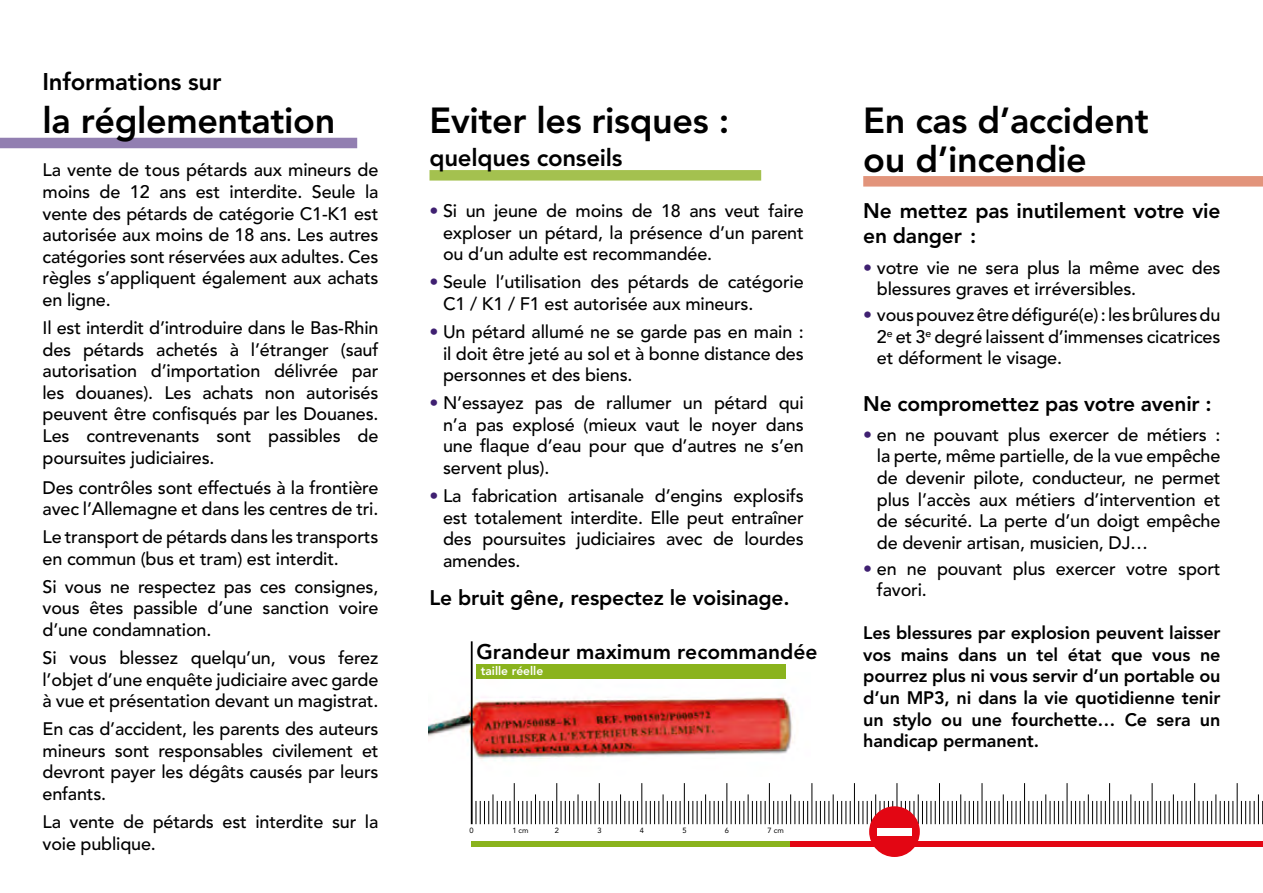
<style>
.page{position:relative;width:1263px;height:893px;background:#fff}
.page>*{position:absolute;margin:0;border:0;box-sizing:border-box;transform-origin:0 0}
.t1{font:800 36px/38.5px "Avenir";letter-spacing:-.01em;color:#000}
.t2{font:800 24px "Avenir";letter-spacing:-.01em;color:#000}
.t3{font:800 21px/25.2px "Avenir";letter-spacing:-.01em;color:#000}
.t4{font:500 18px/21.6px "Avenir";letter-spacing:-.01em;color:#000;text-align:justify}
.t5{font:800 18px/21.6px "Avenir";letter-spacing:-.01em;color:#000;text-align:justify}
.t6{font:800 12px "Avenir";color:#fff}
.t7{font:7.5px "Avenir";color:#000}
.s1{color:#3f2071}
</style>
<div class="page">
<div style="left:0;top:138px;width:357px;height:10px;background:#927fb1"></div>
<div style="left:429px;top:170px;width:332px;height:11px;background:#a4c14f"></div>
<div style="left:863px;top:176px;width:400px;height:11px;background:#e2947b"></div>
<img style="left:428px;top:672px;width:365px;height:104px">
<hr style="left:471px;top:641px;width:2px;height:183px;background:#000">
<svg style="left:476px;top:801px;width:13px;height:23px"></svg>
<hr style="left:493px;top:794px;width:1px;height:30px;background:#000">
<svg style="left:497px;top:801px;width:14px;height:23px"></svg>
<hr style="left:514px;top:783px;width:1px;height:41px;background:#000">
<svg style="left:518px;top:801px;width:14px;height:23px"></svg>
<hr style="left:535px;top:794px;width:1px;height:30px;background:#000">
<svg style="left:539px;top:801px;width:14px;height:23px"></svg>
<hr style="left:556px;top:783px;width:1px;height:41px;background:#000">
<svg style="left:561px;top:801px;width:13px;height:23px"></svg>
<hr style="left:578px;top:794px;width:1px;height:30px;background:#000">
<svg style="left:582px;top:801px;width:14px;height:23px"></svg>
<hr style="left:599px;top:783px;width:1px;height:41px;background:#000">
<svg style="left:603px;top:801px;width:14px;height:23px"></svg>
<hr style="left:620px;top:794px;width:1px;height:30px;background:#000">
<svg style="left:624px;top:801px;width:14px;height:23px"></svg>
<hr style="left:641px;top:783px;width:1px;height:41px;background:#000">
<svg style="left:646px;top:801px;width:13px;height:23px"></svg>
<hr style="left:663px;top:794px;width:1px;height:30px;background:#000">
<svg style="left:667px;top:801px;width:14px;height:23px"></svg>
<hr style="left:684px;top:783px;width:1px;height:41px;background:#000">
<svg style="left:688px;top:801px;width:14px;height:23px"></svg>
<hr style="left:705px;top:794px;width:1px;height:30px;background:#000">
<svg style="left:710px;top:801px;width:13px;height:23px"></svg>
<hr style="left:726px;top:783px;width:1px;height:41px;background:#000">
<svg style="left:731px;top:801px;width:14px;height:23px"></svg>
<hr style="left:748px;top:794px;width:1px;height:30px;background:#000">
<svg style="left:752px;top:801px;width:14px;height:23px"></svg>
<hr style="left:769px;top:783px;width:1px;height:41px;background:#000">
<hr style="left:811px;top:783px;width:1px;height:41px;background:#000">
<svg style="left:773px;top:801px;width:14px;height:23px"></svg>
<hr style="left:790px;top:794px;width:1px;height:30px;background:#000">
<svg style="left:795px;top:801px;width:13px;height:23px"></svg>
<hr style="left:854px;top:783px;width:1px;height:41px;background:#000">
<svg style="left:816px;top:801px;width:14px;height:23px"></svg>
<hr style="left:833px;top:794px;width:1px;height:30px;background:#000">
<svg style="left:837px;top:801px;width:14px;height:23px"></svg>
<hr style="left:896px;top:783px;width:1px;height:41px;background:#000">
<svg style="left:858px;top:801px;width:14px;height:23px"></svg>
<hr style="left:875px;top:794px;width:1px;height:30px;background:#000">
<svg style="left:880px;top:801px;width:13px;height:9px"></svg>
<hr style="left:939px;top:783px;width:1px;height:41px;background:#000">
<svg style="left:901px;top:801px;width:14px;height:15px"></svg>
<hr style="left:918px;top:794px;width:1px;height:30px;background:#000">
<svg style="left:922px;top:801px;width:14px;height:23px"></svg>
<hr style="left:981px;top:783px;width:1px;height:41px;background:#000">
<svg style="left:943px;top:801px;width:14px;height:23px"></svg>
<hr style="left:960px;top:794px;width:1px;height:30px;background:#000">
<svg style="left:965px;top:801px;width:13px;height:23px"></svg>
<hr style="left:1024px;top:783px;width:1px;height:41px;background:#000">
<svg style="left:986px;top:801px;width:14px;height:23px"></svg>
<hr style="left:1003px;top:794px;width:1px;height:30px;background:#000">
<svg style="left:1007px;top:801px;width:14px;height:23px"></svg>
<hr style="left:1066px;top:783px;width:1px;height:41px;background:#000">
<svg style="left:1028px;top:801px;width:14px;height:23px"></svg>
<hr style="left:1045px;top:794px;width:1px;height:30px;background:#000">
<svg style="left:1050px;top:801px;width:13px;height:23px"></svg>
<hr style="left:1109px;top:783px;width:1px;height:41px;background:#000">
<svg style="left:1071px;top:801px;width:14px;height:23px"></svg>
<hr style="left:1088px;top:794px;width:1px;height:30px;background:#000">
<svg style="left:1092px;top:801px;width:14px;height:23px"></svg>
<hr style="left:1152px;top:783px;width:1px;height:41px;background:#000">
<svg style="left:1113px;top:801px;width:14px;height:23px"></svg>
<hr style="left:1130px;top:794px;width:1px;height:30px;background:#000">
<svg style="left:1135px;top:801px;width:13px;height:23px"></svg>
<hr style="left:1194px;top:783px;width:1px;height:41px;background:#000">
<svg style="left:1156px;top:801px;width:14px;height:23px"></svg>
<hr style="left:1173px;top:794px;width:1px;height:30px;background:#000">
<svg style="left:1177px;top:801px;width:14px;height:23px"></svg>
<hr style="left:1237px;top:783px;width:1px;height:41px;background:#000">
<svg style="left:1198px;top:801px;width:14px;height:23px"></svg>
<hr style="left:1216px;top:794px;width:1px;height:30px;background:#000">
<svg style="left:1220px;top:801px;width:14px;height:23px"></svg>
<svg style="left:1241px;top:801px;width:14px;height:23px"></svg>
<hr style="left:1258px;top:794px;width:1px;height:30px;background:#000">
<svg style="left:1262px;top:801px;width:1px;height:23px"></svg>
<div style="left:476px;top:664px;width:309px;height:14px;background:#8ab31d"></div>
<div style="left:471px;top:841px;width:319px;height:6px;background:#8ab31d"></div>
<div style="left:791px;top:841px;width:472px;height:6px;background:#e30613"></div>
<div style="left:869px;top:806px;width:51px;height:51px;background:#e30613;border-radius:50%"></div>
<div style="left:877px;top:828px;width:34px;height:8px;background:#fff"></div>
<h2 class="t2" style="left:43px;top:68px;width:180px">Informations sur</h2>
<h1 class="t1" style="left:43px;top:102px;width:294px">la réglementation</h1>
<p class="t4" style="left:43px;top:160px;width:337px">La vente de tous pétards aux mineurs de moins de 12 ans est interdite. Seule la vente des pétards de catégorie C1-K1 est autorisée aux moins de 18 ans. Les autres catégories sont réservées aux adultes. Ces règles s’appliquent également aux achats en ligne.</p>
<p class="t4" style="left:43px;top:317px;width:337px">Il est interdit d’introduire dans le Bas-Rhin des pétards achetés à l’étranger (sauf autorisation d’importation délivrée par les douanes). Les achats non autorisés peuvent être confisqués par les Douanes.<br>Les contrevenants sont passibles de poursuites judiciaires.</p>
<p class="t4" style="left:43px;top:477px;width:337px">Des contrôles sont effectués à la frontière avec l’Allemagne et dans les centres de tri.</p>
<p class="t4" style="left:43px;top:527px;width:337px">Le transport de pétards dans les transports en commun (bus et tram) est interdit.</p>
<p class="t4" style="left:43px;top:576px;width:337px">Si vous ne respectez pas ces consignes, vous êtes passible d’une sanction voire d’une condamnation.</p>
<p class="t4" style="left:43px;top:647px;width:337px">Si vous blessez quelqu’un, vous ferez l’objet d’une enquête judiciaire avec garde à vue et présentation devant un magistrat.</p>
<p class="t4" style="left:43px;top:719px;width:337px">En cas d’accident, les parents des auteurs mineurs sont responsables civilement et devront payer les dégâts causés par leurs enfants.</p>
<p class="t4" style="left:43px;top:811px;width:337px">La vente de pétards est interdite sur la voie publique.</p>
<h1 class="t1" style="left:429px;top:102px;width:301px">Eviter les risques :</h1>
<h2 class="t2" style="left:429px;top:143px;width:195px">quelques conseils</h2>
<p class="t4" style="left:443px;top:201px;width:362px;text-indent:-14px"><span class="s1">•</span> Si un jeune de moins de 18 ans veut faire exploser un pétard, la présence d’un parent ou d’un adulte est recommandée.</p>
<p class="t4" style="left:443px;top:272px;width:362px;text-indent:-14px"><span class="s1">•</span> Seule l’utilisation des pétards de catégorie<br>C1 / K1 / F1 est autorisée aux mineurs.</p>
<p class="t4" style="left:443px;top:321px;width:362px;text-indent:-14px"><span class="s1">•</span> Un pétard allumé ne se garde pas en main : il doit être jeté au sol et à bonne distance des personnes et des biens.</p>
<p class="t4" style="left:443px;top:393px;width:362px;text-indent:-14px"><span class="s1">•</span> N’essayez pas de rallumer un pétard qui n’a pas explosé (mieux vaut le noyer dans une flaque d’eau pour que d’autres ne s’en servent plus).</p>
<p class="t4" style="left:443px;top:485px;width:362px;text-indent:-14px"><span class="s1">•</span> La fabrication artisanale d’engins explosifs est totalement interdite. Elle peut entraîner des poursuites judiciaires avec de lourdes amendes.</p>
<p class="t3" style="left:429px;top:585px;width:362px">Le bruit gêne, respectez le voisinage.</p>
<p class="t3" style="left:477px;top:639px;width:342px">Grandeur maximum recommandée</p>
<p class="t6" style="left:481px;top:664px;width:64px">taille réelle</p>
<p class="t7" style="left:469px;top:826px;width:6px">0</p>
<p class="t7" style="left:512px;top:826px;width:18px">1 cm</p>
<p class="t7" style="left:555px;top:826px;width:6px">2</p>
<p class="t7" style="left:597px;top:826px;width:6px">3</p>
<p class="t7" style="left:640px;top:826px;width:6px">4</p>
<p class="t7" style="left:682px;top:826px;width:6px">5</p>
<p class="t7" style="left:725px;top:826px;width:6px">6</p>
<p class="t7" style="left:767px;top:826px;width:18px">7 cm</p>
<h1 class="t1" style="left:863px;top:102px;width:287px">En cas d’accident ou d’incendie</h1>
<p class="t3" style="left:863px;top:198px;width:359px">Ne mettez pas inutilement votre vie en danger :</p>
<p class="t4" style="left:877px;top:257px;width:345px;text-indent:-14px"><span class="s1">•</span> votre vie ne sera plus la même avec des blessures graves et irréversibles.</p>
<p class="t4" style="left:877px;top:304px;width:345px;text-indent:-14px"><span class="s1">•</span> vous pouvez être défiguré(e) : les brûlures du 2<sup>e</sup> et 3<sup>e</sup> degré laissent d’immenses cicatrices et déforment le visage.</p>
<p class="t3" style="left:863px;top:391px;width:350px">Ne compromettez pas votre avenir :</p>
<p class="t4" style="left:877px;top:424px;width:345px;text-indent:-14px"><span class="s1">•</span> en ne pouvant plus exercer de métiers : la perte, même partielle, de la vue empêche de devenir pilote, conducteur, ne permet plus l’accès aux métiers d’intervention et de sécurité. La perte d’un doigt empêche de devenir artisan, musicien, DJ…</p>
<p class="t4" style="left:877px;top:558px;width:345px;text-indent:-14px"><span class="s1">•</span> en ne pouvant plus exercer votre sport favori.</p>
<p class="t5" style="left:863px;top:622px;width:359px">Les blessures par explosion peuvent laisser vos mains dans un tel état que vous ne pourrez plus ni vous servir d’un portable ou d’un MP3, ni dans la vie quotidienne tenir un stylo ou une fourchette… Ce sera un handicap permanent.</p>
</div>
